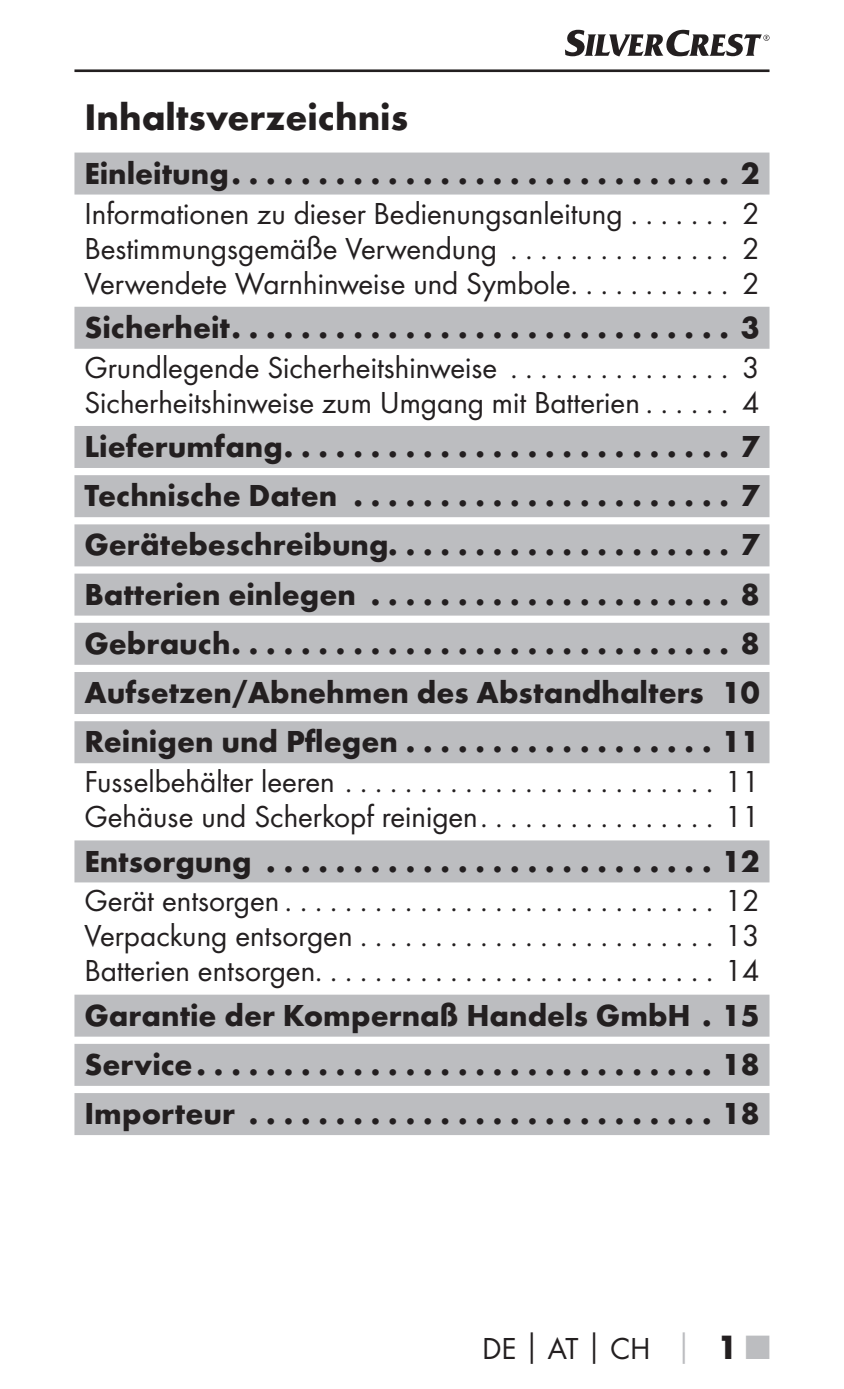
<style>
.page{position:relative;width:844px;height:1389px;background:#fff}
.page>*{position:absolute;margin:0;border:0;box-sizing:border-box;transform-origin:0 0}
.Überschrift_1{font:700 38.5px "Futura";color:#231f20}
.t1{font:700 31.5px "Futura";color:#231f20}
.t2{font:31.5px "Futura Boo";color:#231f20}
.s1{font-family:"Futura";font-weight:700}
.s2{font-family:"Futura";font-weight:700;color:#bcbdc0}
.s3{font-family:"Futura";font-weight:700;font-size:35px}
.s4{font-family:"Futura";font-weight:700;font-size:35px;color:#bcbdc0}
</style>
<div class="page">
<hr style="left:74px;top:69px;width:695px;height:3px;background:#231f20">
<svg style="left:565px;top:30px;width:204px;height:26px"></svg>
<div style="left:74px;top:153px;width:695px;height:42px;background:#bcbdc0"></div>
<div style="left:74px;top:307px;width:695px;height:42px;background:#bcbdc0"></div>
<div style="left:74px;top:426px;width:695px;height:42px;background:#bcbdc0"></div>
<div style="left:74px;top:475px;width:695px;height:42px;background:#bcbdc0"></div>
<div style="left:74px;top:524px;width:695px;height:42px;background:#bcbdc0"></div>
<div style="left:74px;top:574px;width:695px;height:42px;background:#bcbdc0"></div>
<div style="left:74px;top:623px;width:695px;height:42px;background:#bcbdc0"></div>
<div style="left:74px;top:672px;width:695px;height:42px;background:#bcbdc0"></div>
<div style="left:74px;top:721px;width:695px;height:42px;background:#bcbdc0"></div>
<div style="left:74px;top:840px;width:695px;height:42px;background:#bcbdc0"></div>
<div style="left:74px;top:995px;width:695px;height:42px;background:#bcbdc0"></div>
<div style="left:74px;top:1044px;width:695px;height:42px;background:#bcbdc0"></div>
<div style="left:74px;top:1093px;width:695px;height:42px;background:#bcbdc0"></div>
<p class="Überschrift_1" style="left:84px;top:93px;width:325px">Inhaltsverzeichnis</p>
<p class="t1" style="left:84px;top:154px;width:676px">Einleitung . . . . . . . . . . . . . . . . . . . . . . . . . . . . . 2</p>
<p class="t2" style="left:84px;top:194px;width:676px">Informationen zu dieser Bedienungsanleitung . . . . . . . 2</p>
<p class="t2" style="left:84px;top:229px;width:676px">Bestimmungsgemäße Verwendung . . . . . . . . . . . . . . . 2</p>
<p class="t2" style="left:84px;top:264px;width:676px">Verwendete Warnhinweise und Symbole . . . . . . . . . . . 2</p>
<p class="t1" style="left:84px;top:308px;width:676px">Sicherheit . . . . . . . . . . . . . . . . . . . . . . . . . . . . . 3</p>
<p class="t2" style="left:84px;top:349px;width:676px">Grundlegende Sicherheitshinweise . . . . . . . . . . . . . . . 3</p>
<p class="t2" style="left:84px;top:384px;width:676px">Sicherheitshinweise zum Umgang mit Batterien . . . . . . 4</p>
<p class="t1" style="left:84px;top:427px;width:676px">Lieferumfang . . . . . . . . . . . . . . . . . . . . . . . . . . 7</p>
<p class="t1" style="left:84px;top:476px;width:676px">Technische Daten . . . . . . . . . . . . . . . . . . . . . . 7</p>
<p class="t1" style="left:84px;top:525px;width:676px">Gerätebeschreibung.................... 7</p>
<p class="t1" style="left:84px;top:575px;width:676px">Batterien einlegen . . . . . . . . . . . . . . . . . . . . . 8</p>
<p class="t1" style="left:84px;top:624px;width:676px">Gebrauch . . . . . . . . . . . . . . . . . . . . . . . . . . . . . 8</p>
<p class="t1" style="left:84px;top:673px;width:676px">Aufsetzen/Abnehmen des Abstandhalters 10</p>
<p class="t1" style="left:84px;top:722px;width:676px">Reinigen und Pflegen . . . . . . . . . . . . . . . . . . 11</p>
<p class="t2" style="left:84px;top:763px;width:676px">Fusselbehälter leeren . . . . . . . . . . . . . . . . . . . . . . . . . 11</p>
<p class="t2" style="left:84px;top:798px;width:676px">Gehäuse und Scherkopf reinigen . . . . . . . . . . . . . . . . 11</p>
<p class="t1" style="left:84px;top:841px;width:676px">Entsorgung . . . . . . . . . . . . . . . . . . . . . . . . . . 12</p>
<p class="t2" style="left:84px;top:882px;width:676px">Gerät entsorgen . . . . . . . . . . . . . . . . . . . . . . . . . . . . . 12</p>
<p class="t2" style="left:84px;top:917px;width:676px">Verpackung entsorgen . . . . . . . . . . . . . . . . . . . . . . . . 13</p>
<p class="t2" style="left:84px;top:952px;width:676px">Batterien entsorgen........................... 14</p>
<p class="t1" style="left:84px;top:996px;width:676px">Garantie der Kompernaß -Handels -GmbH . 15</p>
<p class="t1" style="left:84px;top:1045px;width:676px">Service . . . . . . . . . . . . . . . . . . . . . . . . . . . . . . 18</p>
<p class="t1" style="left:84px;top:1094px;width:676px">Importeur . . . . . . . . . . . . . . . . . . . . . . . . . . . 18</p>
<p class="t2" style="left:482px;top:1330px;width:289px">DE<span class="s1">│</span>AT<span class="s1">│</span>CH <span class="s2">│</span> <span class="s3">1</span> <span class="s4">■</span></p>
</div>
